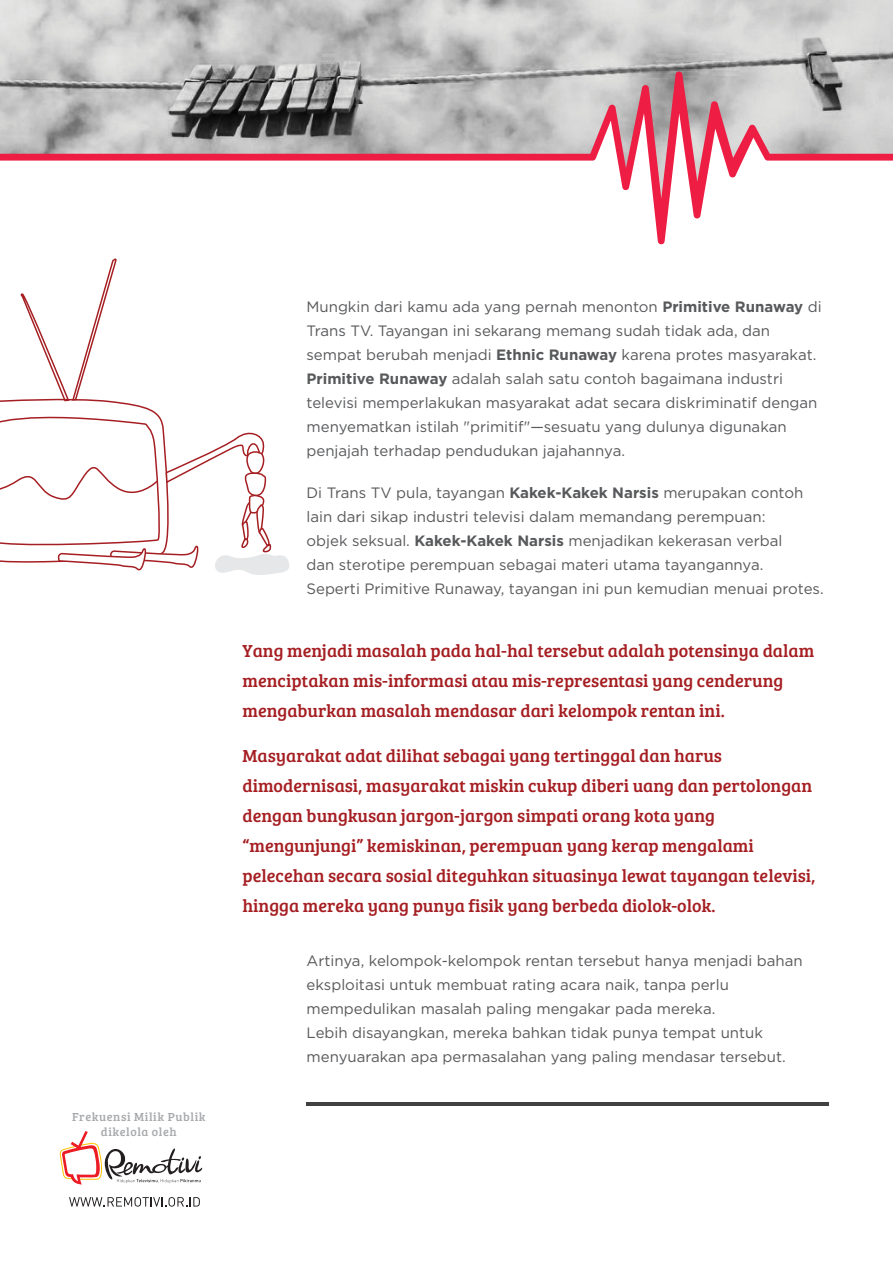
<style>
.page{position:relative;width:893px;height:1263px;background:#fff}
.page>*{position:absolute;margin:0;border:0;box-sizing:border-box;transform-origin:0 0}
.t1{font:18px/30px "Bree Serif";color:#a51e22}
.t2{font:15px/24px "Gotham";color:#58595b}
.t3{font:12px/15.9px "Bree Serif";letter-spacing:.05em;color:#a7a9ac;text-align:center}
.s1{font-weight:700}
</style>
<div class="page">
<img style="left:0;top:0;width:893px;height:72px">
<svg style="left:0;top:72px;width:893px;height:172px"></svg>
<hr style="left:307px;top:1102px;width:522px;height:3px;background:#414042">
<svg style="left:0;top:258px;width:289px;height:317px"></svg>
<svg style="left:69px;top:1197px;width:131px;height:9px"></svg>
<svg style="left:60px;top:1131px;width:143px;height:53px"></svg>
<p class="t3" style="left:72px;top:1108px;width:135px">Frekuensi Milik Publik dikelola oleh</p>
<p class="t2" style="left:306px;top:294px;width:517px">Mungkin dari kamu ada yang pernah menonton <span class="s1">Primitive Runaway</span> di Trans TV. Tayangan ini sekarang memang sudah tidak ada, dan sempat berubah menjadi <span class="s1">Ethnic Runaway</span> karena protes masyarakat.<br><span class="s1">Primitive Runaway</span> adalah salah satu contoh bagaimana industri televisi memperlakukan masyarakat adat secara diskriminatif dengan menyematkan istilah "primitif"—sesuatu yang dulunya digunakan penjajah terhadap pendudukan jajahannya.</p>
<p class="t2" style="left:307px;top:480px;width:519px">Di Trans TV pula, tayangan <span class="s1">Kakek-Kakek Narsis</span> merupakan contoh lain dari sikap industri televisi dalam memandang perempuan:<br>objek seksual. <span class="s1">Kakek-Kakek Narsis</span> menjadikan kekerasan verbal<br>dan sterotipe perempuan sebagai materi utama tayangannya.<br>Seperti Primitive Runaway, tayangan ini pun kemudian menuai protes.</p>
<p class="t1" style="left:242px;top:635px;width:573px">Yang menjadi masalah pada hal-hal tersebut adalah potensinya dalam menciptakan mis-informasi atau mis-representasi yang cenderung mengaburkan masalah mendasar dari kelompok rentan ini.</p>
<p class="t1" style="left:242px;top:740px;width:575px">Masyarakat adat dilihat sebagai yang tertinggal dan harus dimodernisasi, masyarakat miskin cukup diberi uang dan pertolongan dengan bungkusan jargon-jargon simpati orang kota yang “mengunjungi” kemiskinan, perempuan yang kerap mengalami pelecehan secara sosial diteguhkan situasinya lewat tayangan televisi, hingga mereka yang punya fisik yang berbeda diolok-olok.</p>
<p class="t2" style="left:306px;top:948px;width:498px">Artinya, kelompok-kelompok rentan tersebut hanya menjadi bahan eksploitasi untuk membuat rating acara naik, tanpa perlu mempedulikan masalah paling mengakar pada mereka.<br>Lebih disayangkan, mereka bahkan tidak punya tempat untuk menyuarakan apa permasalahan yang paling mendasar tersebut.</p>
</div>
